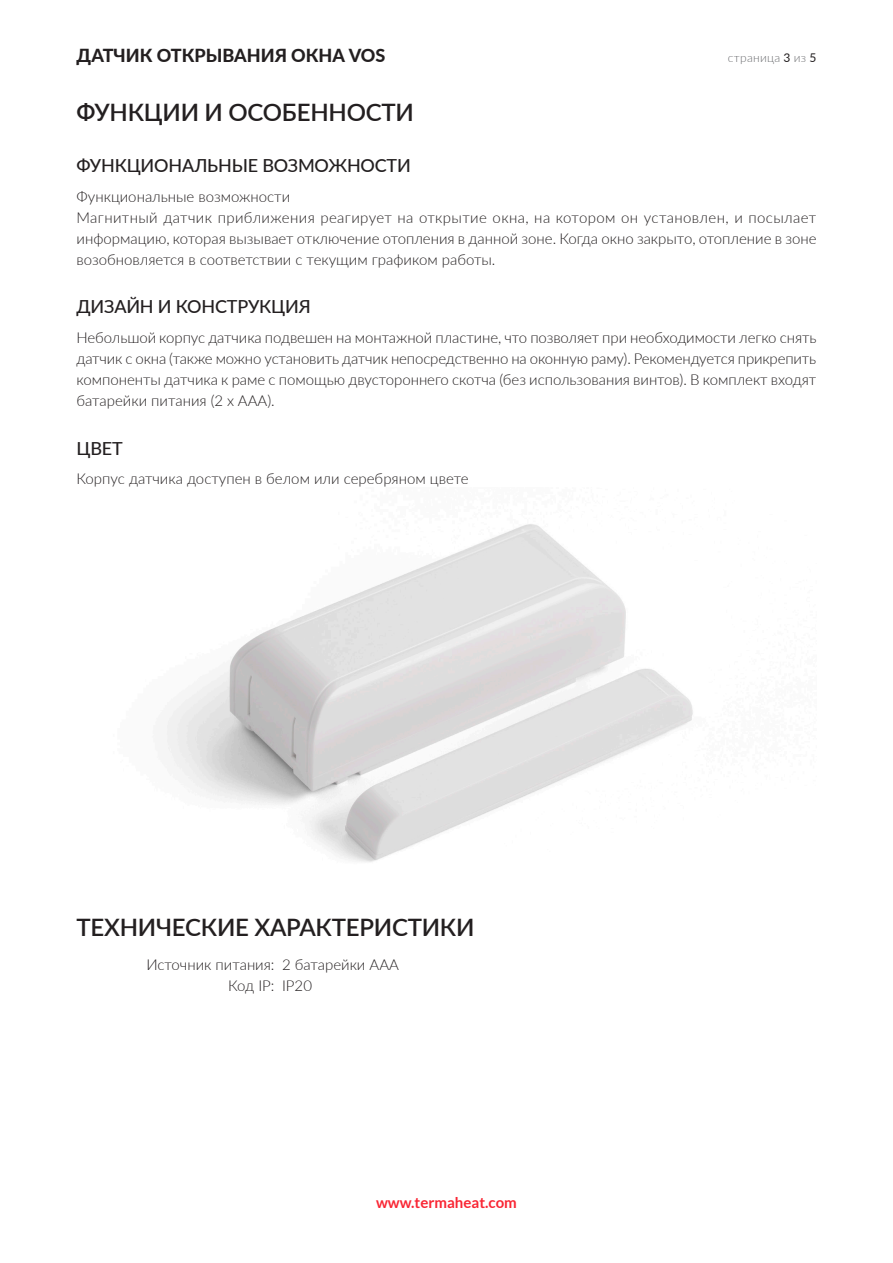
<style>
.page{position:relative;width:893px;height:1263px;background:#fff}
.page>*{position:absolute;margin:0;border:0;box-sizing:border-box;transform-origin:0 0}
.Nagłówek_1{font:600 24px "Lato";letter-spacing:-.01em;color:#231f20}
.Nagłówek_2{font:500 18px "Lato";letter-spacing:-.01em;color:#231f20}
.t1{font:800 18px "Lato";color:#231f20}
.Tekst_10_pkt{font:300 15px/21px "Lato";color:#231f20;text-align:justify}
.t2{font:700 15px "Lato";color:#f92634}
.t3{font:300 12px "Lato";letter-spacing:.02em;color:#6c6d70}
.s1{font-weight:400;color:#231f20}
</style>
<div class="page">
<img style="left:166px;top:524px;width:527px;height:338px">
<p class="t1" style="left:77px;top:42px;width:310px">ДАТЧИК ОТКРЫВАНИЯ ОКНА VOS</p>
<p class="t3" style="left:728px;top:49px;width:90px">страница <span class="s1">3</span> из <span class="s1">5</span></p>
<p class="Nagłówek_1" style="left:77px;top:95px;width:339px">ФУНКЦИИ И ОСОБЕННОСТИ</p>
<p class="Nagłówek_2" style="left:77px;top:153px;width:336px">ФУНКЦИОНАЛЬНЫЕ ВОЗМОЖНОСТИ</p>
<p class="Tekst_10_pkt" style="left:77px;top:185px;width:215px">Функциональные возможности</p>
<p class="Tekst_10_pkt" style="left:77px;top:206px;width:741px">Магнитный датчик приближения реагирует на открытие окна, на котором он установлен, и посылает информацию, которая вызывает отключение отопления в данной зоне. Когда окно закрыто, отопление в зоне возобновляется в соответствии с текущим графиком работы.</p>
<p class="Nagłówek_2" style="left:77px;top:294px;width:236px">ДИЗАЙН И КОНСТРУКЦИЯ</p>
<p class="Tekst_10_pkt" style="left:77px;top:326px;width:741px">Небольшой корпус датчика подвешен на монтажной пластине, что позволяет при необходимости легко снять датчик с окна (также можно установить датчик непосредственно на оконную раму). Рекомендуется прикрепить компоненты датчика к раме с помощью двустороннего скотча (без использования винтов). В комплект входят батарейки питания (2 x AAA).</p>
<p class="Nagłówek_2" style="left:77px;top:435px;width:48px">ЦВЕТ</p>
<p class="Tekst_10_pkt" style="left:77px;top:468px;width:393px">Корпус датчика доступен в белом или серебряном цвете</p>
<p class="Nagłówek_1" style="left:77px;top:910px;width:399px">ТЕХНИЧЕСКИЕ ХАРАКТЕРИСТИКИ</p>
<p class="Tekst_10_pkt" style="left:146px;top:953px;width:254px">Источник питания: 2 батарейки ААА</p>
<p class="Tekst_10_pkt" style="left:228px;top:974px;width:85px">Код IP: IP20</p>
<p class="t2" style="left:376px;top:1194px;width:142px">www.termaheat.com</p>
</div>
